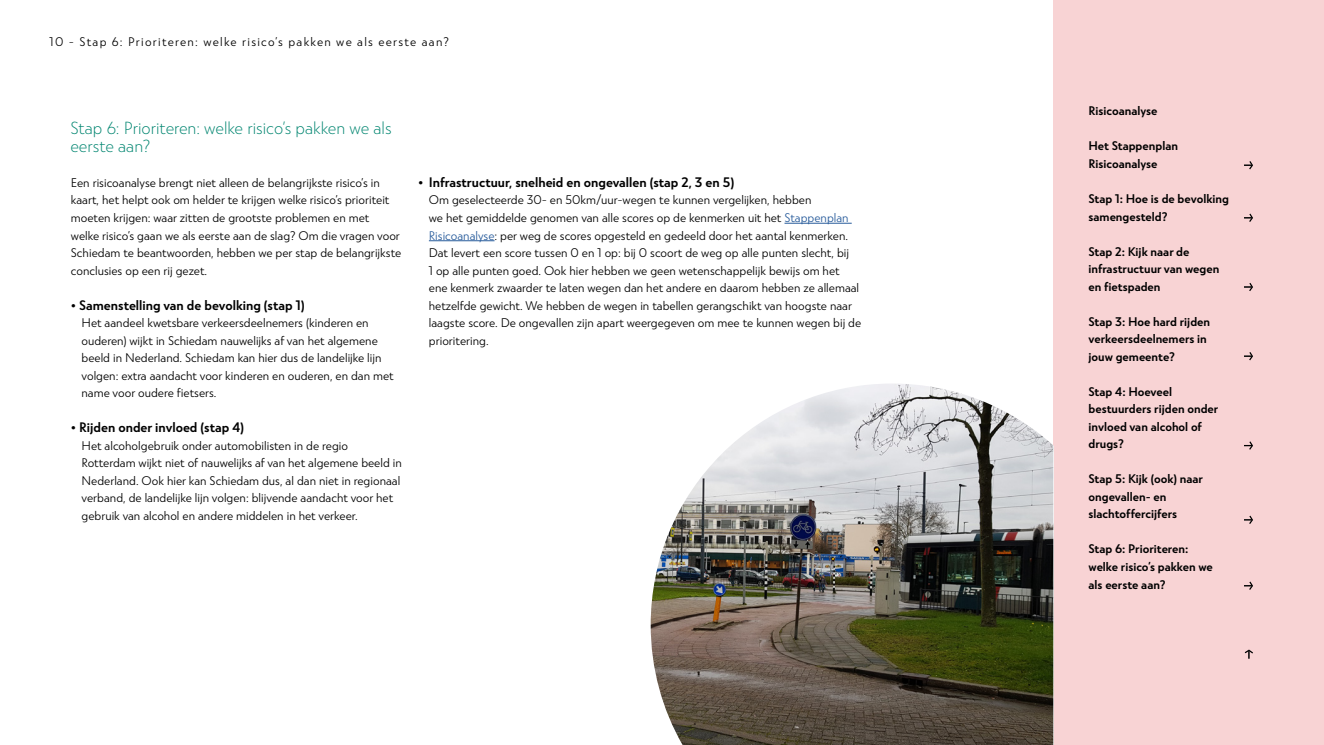
<style>
.page{position:relative;width:1324px;height:745px;background:#fff}
.page>*{position:absolute;margin:0;border:0;box-sizing:border-box;transform-origin:0 0}
.t1{font:200 17.5px/17.5px "Atlan";color:#008570}
.t2{font:600 13.75px "Atlan";color:#000}
.t3{font:300 12.5px/17.5px "Atlan";color:#000}
.t4{font:600 12.5px/17.5px "Atlan";color:#000}
.t5{font:300 12.5px "Atlan";letter-spacing:.1em;color:#000}
.s1{color:#275b9b}
</style>
<div class="page">
<div style="left:1052px;top:0;width:271px;height:744px;background:#f8d3d4"></div>
<svg style="left:1244px;top:161px;width:9px;height:9px"></svg>
<svg style="left:1244px;top:213px;width:9px;height:9px"></svg>
<svg style="left:1244px;top:283px;width:9px;height:8px"></svg>
<svg style="left:1244px;top:352px;width:9px;height:9px"></svg>
<svg style="left:1244px;top:441px;width:9px;height:9px"></svg>
<svg style="left:1244px;top:515px;width:9px;height:9px"></svg>
<svg style="left:1244px;top:581px;width:9px;height:9px"></svg>
<svg style="left:1244px;top:649px;width:9px;height:9px"></svg>
<hr style="left:784px;top:223px;width:67px;height:1px;background:#275b9b">
<hr style="left:429px;top:240px;width:65px;height:1px;background:#275b9b">
<img style="left:650px;top:383px;width:403px;height:361px">
<p class="t5" style="left:50px;top:34px;width:401px">10 - Stap 6: Prioriteren: welke risico’s pakken we als eerste aan?</p>
<h1 class="t1" style="left:70px;top:120px;width:322px">Stap 6: Prioriteren: welke risico’s pakken we als eerste aan?</h1>
<p class="t3" style="left:71px;top:174px;width:332px">Een risicoanalyse brengt niet alleen de belangrijkste risico’s in kaart, het helpt ook om helder te krijgen welke risico’s prioriteit moeten krijgen: waar zitten de grootste problemen en met<br>welke risico’s gaan we als eerste aan de slag? Om die vragen voor Schiedam te beantwoorden, hebben we per stap de belangrijkste conclusies op een rij gezet.</p>
<p class="t2" style="left:71px;top:297px;width:235px">• Samenstelling van de bevolking (stap 1)</p>
<p class="t3" style="left:81px;top:314px;width:314px">Het aandeel kwetsbare verkeersdeelnemers (kinderen en ouderen) wijkt in Schiedam nauwelijks af van het algemene beeld in Nederland. Schiedam kan hier dus de landelijke lijn volgen: extra aandacht voor kinderen en ouderen, en dan met name voor oudere fietsers.</p>
<p class="t2" style="left:71px;top:419px;width:175px">• Rijden onder invloed (stap 4)</p>
<p class="t3" style="left:81px;top:436px;width:322px">Het alcoholgebruik onder automobilisten in de regio Rotterdam wijkt niet of nauwelijks af van het algemene beeld in Nederland. Ook hier kan Schiedam dus, al dan niet in regionaal verband, de landelijke lijn volgen: blijvende aandacht voor het gebruik van alcohol en andere middelen in het verkeer.</p>
<p class="t2" style="left:418px;top:174px;width:317px">• Infrastructuur, snelheid en ongevallen (stap 2, 3 en 5)</p>
<p class="t3" style="left:429px;top:191px;width:434px">Om geselecteerde 30- en 50km/uur-wegen te kunnen vergelijken, hebben<br>we het gemiddelde genomen van alle scores op de kenmerken uit het <span class="s1">Stappenplan Risicoanalyse</span>: per weg de scores opgesteld en gedeeld door het aantal kenmerken.<br>Dat levert een score tussen 0 en 1 op: bij 0 scoort de weg op alle punten slecht, bij<br>1 op alle punten goed. Ook hier hebben we geen wetenschappelijk bewijs om het ene kenmerk zwaarder te laten wegen dan het andere en daarom hebben ze allemaal hetzelfde gewicht. We hebben de wegen in tabellen gerangschikt van hoogste naar laagste score. De ongevallen zijn apart weergegeven om mee te kunnen wegen bij de prioritering.</p>
<p class="t4" style="left:1088px;top:102px;width:70px">Risicoanalyse</p>
<p class="t4" style="left:1088px;top:137px;width:91px">Het Stappenplan<br>Risicoanalyse</p>
<p class="t4" style="left:1088px;top:190px;width:142px">Stap 1: Hoe is de bevolking samengesteld?</p>
<p class="t4" style="left:1088px;top:242px;width:132px">Stap 2: Kijk naar de infrastructuur van wegen en fietspaden</p>
<p class="t4" style="left:1088px;top:312px;width:123px">Stap 3: Hoe hard rijden verkeersdeelnemers in jouw gemeente?</p>
<p class="t4" style="left:1088px;top:382px;width:131px">Stap 4: Hoeveel bestuurders rijden onder invloed van alcohol of drugs?</p>
<p class="t4" style="left:1088px;top:470px;width:116px">Stap 5: Kijk (ook) naar ongevallen- en slachtoffercijfers</p>
<p class="t4" style="left:1088px;top:540px;width:126px">Stap 6: Prioriteren: welke risico’s pakken we als eerste aan?</p>
</div>
